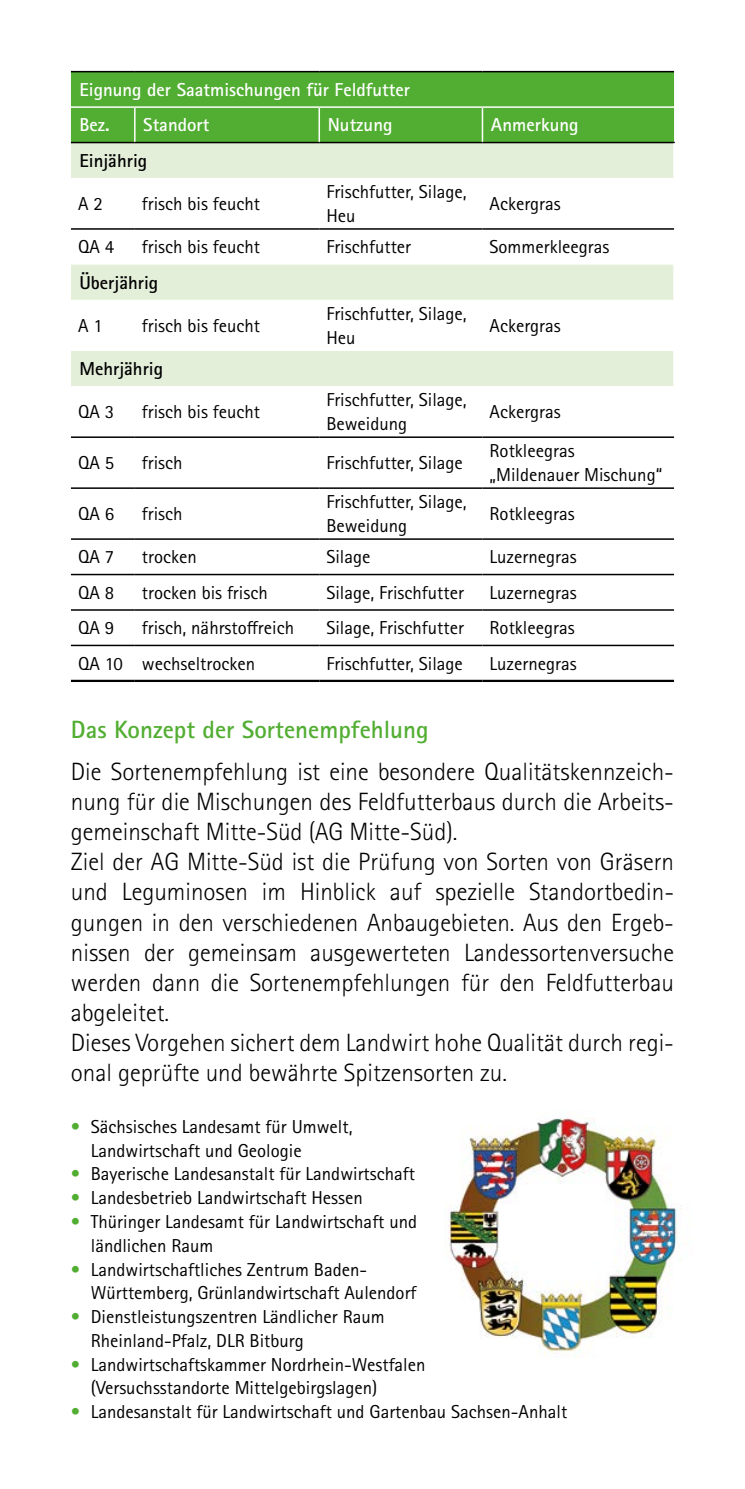
<style>
.page{position:relative;width:745px;height:1489px;background:#fff}
.page>*{position:absolute;margin:0;border:0;box-sizing:border-box;transform-origin:0 0}
.Text_10_12{font:300 25px/30px "Rotis Sans Serif Pro";color:#000;text-align:justify}
.H3_Headline_Text_10_12{font:700 25px "Rotis Sans Serif Pro";color:#52ae32}
.Tabellen_TABELLE-Text_7_5_9_5{font:18.75px/23.8px "Rotis Sans Serif Pro";color:#000}
.BULLETS_7_5_9_5{font:18.75px/23.8px "Rotis Sans Serif Pro";color:#000}
.Tabellen_TABELLE-Text-HL_7_5_9_schwarz{font:700 18.75px "Rotis Sans Serif Pro";color:#fff}
.Tabellen_TABELLE-Text-HL_7_5_9_schwarz-2{font:700 18.75px "Rotis Sans Serif Pro";color:#000}
.s1{color:#52ae32}
</style>
<div class="page">
<img style="left:448px;top:1118px;width:234px;height:239px">
<div style="left:71px;top:72px;width:602px;height:70px;background:#52ae32"></div>
<div style="left:71px;top:143px;width:601px;height:35px;background:#e4efda"></div>
<svg style="left:71px;top:264px;width:602px;height:383px"></svg>
<hr style="left:71px;top:142px;width:64px;height:1px;background:#000">
<hr style="left:135px;top:142px;width:184px;height:1px;background:#000">
<hr style="left:319px;top:142px;width:163px;height:1px;background:#000">
<hr style="left:482px;top:142px;width:192px;height:1px;background:#000">
<hr style="left:672px;top:264px;width:2px;height:36px;background:#fff">
<hr style="left:672px;top:351px;width:2px;height:35px;background:#fff">
<hr style="left:71px;top:106px;width:64px;height:2px;background:#fff">
<hr style="left:135px;top:106px;width:184px;height:2px;background:#fff">
<hr style="left:319px;top:106px;width:163px;height:2px;background:#fff">
<hr style="left:482px;top:106px;width:191px;height:2px;background:#fff">
<hr style="left:71px;top:71px;width:64px;height:1px;background:#000">
<hr style="left:135px;top:71px;width:184px;height:1px;background:#000">
<hr style="left:319px;top:71px;width:163px;height:1px;background:#000">
<hr style="left:482px;top:71px;width:191px;height:1px;background:#000">
<hr style="left:134px;top:108px;width:1px;height:34px;background:#fff">
<hr style="left:318px;top:108px;width:2px;height:34px;background:#fff">
<hr style="left:481px;top:108px;width:2px;height:34px;background:#fff">
<hr style="left:71px;top:228px;width:64px;height:2px;background:#000">
<hr style="left:135px;top:228px;width:184px;height:2px;background:#000">
<hr style="left:319px;top:228px;width:163px;height:2px;background:#000">
<hr style="left:482px;top:228px;width:191px;height:2px;background:#000">
<hr style="left:71px;top:436px;width:64px;height:2px;background:#000">
<hr style="left:135px;top:436px;width:184px;height:2px;background:#000">
<hr style="left:319px;top:436px;width:163px;height:2px;background:#000">
<hr style="left:482px;top:436px;width:191px;height:2px;background:#000">
<hr style="left:71px;top:487px;width:64px;height:2px;background:#000">
<hr style="left:135px;top:487px;width:184px;height:2px;background:#000">
<hr style="left:319px;top:487px;width:163px;height:2px;background:#000">
<hr style="left:482px;top:487px;width:191px;height:2px;background:#000">
<hr style="left:71px;top:538px;width:64px;height:2px;background:#000">
<hr style="left:135px;top:538px;width:184px;height:2px;background:#000">
<hr style="left:319px;top:538px;width:163px;height:2px;background:#000">
<hr style="left:482px;top:538px;width:191px;height:2px;background:#000">
<hr style="left:71px;top:573px;width:64px;height:2px;background:#000">
<hr style="left:135px;top:573px;width:184px;height:2px;background:#000">
<hr style="left:319px;top:573px;width:163px;height:2px;background:#000">
<hr style="left:482px;top:573px;width:191px;height:2px;background:#000">
<hr style="left:71px;top:609px;width:64px;height:1px;background:#000">
<hr style="left:135px;top:609px;width:184px;height:1px;background:#000">
<hr style="left:319px;top:609px;width:163px;height:1px;background:#000">
<hr style="left:482px;top:609px;width:191px;height:1px;background:#000">
<hr style="left:71px;top:644px;width:64px;height:2px;background:#000">
<hr style="left:135px;top:644px;width:184px;height:2px;background:#000">
<hr style="left:319px;top:644px;width:163px;height:2px;background:#000">
<hr style="left:482px;top:644px;width:191px;height:2px;background:#000">
<hr style="left:71px;top:679px;width:64px;height:3px;background:#000">
<hr style="left:135px;top:679px;width:184px;height:3px;background:#000">
<hr style="left:319px;top:679px;width:163px;height:3px;background:#000">
<hr style="left:482px;top:679px;width:191px;height:3px;background:#000">
<p class="Tabellen_TABELLE-Text-HL_7_5_9_schwarz" style="left:79px;top:78px;width:332px">Eignung der Saatmischungen für Feldfutter</p>
<p class="Tabellen_TABELLE-Text-HL_7_5_9_schwarz" style="left:79px;top:113px;width:32px">Bez.</p>
<p class="Tabellen_TABELLE-Text-HL_7_5_9_schwarz" style="left:143px;top:113px;width:67px">Standort</p>
<p class="Tabellen_TABELLE-Text-HL_7_5_9_schwarz" style="left:327px;top:113px;width:66px">Nutzung</p>
<p class="Tabellen_TABELLE-Text-HL_7_5_9_schwarz" style="left:490px;top:113px;width:89px">Anmerkung</p>
<p class="Tabellen_TABELLE-Text-HL_7_5_9_schwarz-2" style="left:79px;top:149px;width:69px">Einjährig</p>
<p class="Tabellen_TABELLE-Text_7_5_9_5" style="left:78px;top:192px;width:26px">A 2</p>
<p class="Tabellen_TABELLE-Text_7_5_9_5" style="left:142px;top:192px;width:120px">frisch bis feucht</p>
<p class="Tabellen_TABELLE-Text_7_5_9_5" style="left:326px;top:180px;width:142px">Frischfutter, Silage,<br>Heu</p>
<p class="Tabellen_TABELLE-Text_7_5_9_5" style="left:489px;top:192px;width:73px">Ackergras</p>
<p class="Tabellen_TABELLE-Text_7_5_9_5" style="left:78px;top:235px;width:38px">QA 4</p>
<p class="Tabellen_TABELLE-Text_7_5_9_5" style="left:142px;top:235px;width:120px">frisch bis feucht</p>
<p class="Tabellen_TABELLE-Text_7_5_9_5" style="left:326px;top:235px;width:86px">Frischfutter</p>
<p class="Tabellen_TABELLE-Text_7_5_9_5" style="left:489px;top:235px;width:121px">Sommerkleegras</p>
<p class="Tabellen_TABELLE-Text-HL_7_5_9_schwarz-2" style="left:79px;top:270px;width:80px">Überjährig</p>
<p class="Tabellen_TABELLE-Text_7_5_9_5" style="left:78px;top:314px;width:26px">A 1</p>
<p class="Tabellen_TABELLE-Text_7_5_9_5" style="left:142px;top:314px;width:120px">frisch bis feucht</p>
<p class="Tabellen_TABELLE-Text_7_5_9_5" style="left:326px;top:302px;width:142px">Frischfutter, Silage,<br>Heu</p>
<p class="Tabellen_TABELLE-Text_7_5_9_5" style="left:489px;top:314px;width:73px">Ackergras</p>
<p class="Tabellen_TABELLE-Text-HL_7_5_9_schwarz-2" style="left:79px;top:357px;width:85px">Mehrjährig</p>
<p class="Tabellen_TABELLE-Text_7_5_9_5" style="left:78px;top:400px;width:38px">QA 3</p>
<p class="Tabellen_TABELLE-Text_7_5_9_5" style="left:142px;top:400px;width:120px">frisch bis feucht</p>
<p class="Tabellen_TABELLE-Text_7_5_9_5" style="left:326px;top:388px;width:142px">Frischfutter, Silage,<br>Beweidung</p>
<p class="Tabellen_TABELLE-Text_7_5_9_5" style="left:489px;top:400px;width:73px">Ackergras</p>
<p class="Tabellen_TABELLE-Text_7_5_9_5" style="left:78px;top:451px;width:38px">QA 5</p>
<p class="Tabellen_TABELLE-Text_7_5_9_5" style="left:142px;top:451px;width:42px">frisch</p>
<p class="Tabellen_TABELLE-Text_7_5_9_5" style="left:326px;top:451px;width:138px">Frischfutter, Silage</p>
<p class="Tabellen_TABELLE-Text_7_5_9_5" style="left:489px;top:439px;width:174px">Rotkleegras „Mildenauer Mischung“</p>
<p class="Tabellen_TABELLE-Text_7_5_9_5" style="left:78px;top:502px;width:38px">QA 6</p>
<p class="Tabellen_TABELLE-Text_7_5_9_5" style="left:142px;top:502px;width:42px">frisch</p>
<p class="Tabellen_TABELLE-Text_7_5_9_5" style="left:326px;top:490px;width:142px">Frischfutter, Silage,<br>Beweidung</p>
<p class="Tabellen_TABELLE-Text_7_5_9_5" style="left:489px;top:502px;width:87px">Rotkleegras</p>
<p class="Tabellen_TABELLE-Text_7_5_9_5" style="left:78px;top:545px;width:38px">QA 7</p>
<p class="Tabellen_TABELLE-Text_7_5_9_5" style="left:142px;top:545px;width:56px">trocken</p>
<p class="Tabellen_TABELLE-Text_7_5_9_5" style="left:326px;top:545px;width:46px">Silage</p>
<p class="Tabellen_TABELLE-Text_7_5_9_5" style="left:489px;top:545px;width:89px">Luzernegras</p>
<p class="Tabellen_TABELLE-Text_7_5_9_5" style="left:78px;top:580px;width:38px">QA 8</p>
<p class="Tabellen_TABELLE-Text_7_5_9_5" style="left:142px;top:580px;width:127px">trocken bis frisch</p>
<p class="Tabellen_TABELLE-Text_7_5_9_5" style="left:326px;top:580px;width:139px">Silage, Frischfutter</p>
<p class="Tabellen_TABELLE-Text_7_5_9_5" style="left:489px;top:580px;width:89px">Luzernegras</p>
<p class="Tabellen_TABELLE-Text_7_5_9_5" style="left:78px;top:616px;width:38px">QA 9</p>
<p class="Tabellen_TABELLE-Text_7_5_9_5" style="left:142px;top:616px;width:154px">frisch, nährstoffreich</p>
<p class="Tabellen_TABELLE-Text_7_5_9_5" style="left:326px;top:616px;width:139px">Silage, Frischfutter</p>
<p class="Tabellen_TABELLE-Text_7_5_9_5" style="left:489px;top:616px;width:87px">Rotkleegras</p>
<p class="Tabellen_TABELLE-Text_7_5_9_5" style="left:78px;top:651px;width:46px">QA 10</p>
<p class="Tabellen_TABELLE-Text_7_5_9_5" style="left:142px;top:651px;width:115px">wechseltrocken</p>
<p class="Tabellen_TABELLE-Text_7_5_9_5" style="left:326px;top:651px;width:138px">Frischfutter, Silage</p>
<p class="Tabellen_TABELLE-Text_7_5_9_5" style="left:489px;top:651px;width:89px">Luzernegras</p>
<p class="H3_Headline_Text_10_12" style="left:71px;top:713px;width:359px">Das Konzept der Sortenempfehlung</p>
<p class="Text_10_12" style="left:71px;top:757px;width:604px">Die Sortenempfehlung ist eine besondere Qualitätskennzeich&shy;nung für die Mischungen des Feldfutterbaus durch die Arbeits&shy;gemeinschaft Mitte-Süd (AG Mitte-Süd).</p>
<p class="Text_10_12" style="left:71px;top:847px;width:604px">Ziel der AG Mitte-Süd ist die Prüfung von Sorten von Gräsern und Leguminosen im Hinblick auf spezielle Standortbedin&shy;gungen in den verschiedenen Anbaugebieten. Aus den Ergeb&shy;nissen der gemeinsam ausgewerteten Landessortenversuche werden dann die Sortenempfehlungen für den Feldfutterbau abgeleitet.</p>
<p class="Text_10_12" style="left:71px;top:1027px;width:604px">Dieses Vorgehen sichert dem Landwirt hohe Qualität durch regi&shy;onal geprüfte und bewährte Spitzensorten zu.</p>
<p class="BULLETS_7_5_9_5" style="left:91px;top:1114px;width:263px;text-indent:-20px"><span class="s1">•</span> Sächsisches Landesamt für Umwelt,<br>Landwirtschaft und Geologie</p>
<p class="BULLETS_7_5_9_5" style="left:71px;top:1162px;width:345px"><span class="s1">•</span> Bayerische Landesanstalt für Landwirtschaft</p>
<p class="BULLETS_7_5_9_5" style="left:71px;top:1186px;width:293px"><span class="s1">•</span> Landesbetrieb Landwirtschaft Hessen</p>
<p class="BULLETS_7_5_9_5" style="left:91px;top:1209px;width:327px;text-indent:-20px"><span class="s1">•</span> Thüringer Landesamt für Landwirtschaft und ländlichen Raum</p>
<p class="BULLETS_7_5_9_5" style="left:91px;top:1257px;width:327px;text-indent:-20px"><span class="s1">•</span> Landwirtschaftliches Zentrum Baden-<br>Württemberg, Grünlandwirtschaft Aulendorf</p>
<p class="BULLETS_7_5_9_5" style="left:91px;top:1304px;width:295px;text-indent:-20px"><span class="s1">•</span> Dienstleistungszentren Ländlicher Raum<br>Rheinland-Pfalz, DLR Bitburg</p>
<p class="BULLETS_7_5_9_5" style="left:91px;top:1352px;width:336px;text-indent:-20px"><span class="s1">•</span> Landwirtschaftskammer Nordrhein-Westfalen (Versuchsstandorte Mittelgebirgslagen)</p>
<p class="BULLETS_7_5_9_5" style="left:71px;top:1399px;width:497px"><span class="s1">•</span> Landesanstalt für Landwirtschaft und Gartenbau Sachsen-Anhalt</p>
</div>
